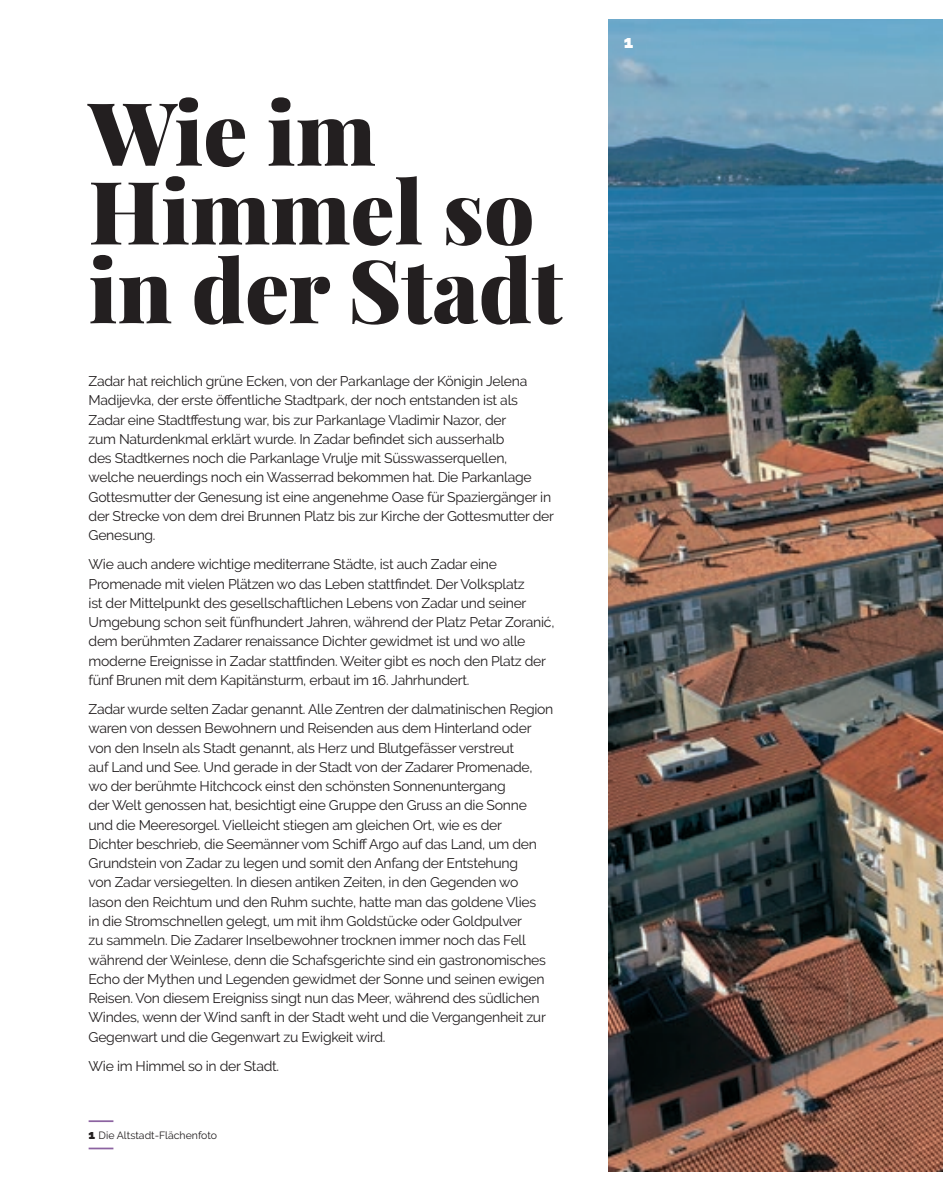
<style>
.page{position:relative;width:943px;height:1191px;background:#fff}
.page>*{position:absolute;margin:0;border:0;box-sizing:border-box;transform-origin:0 0}
.t1{font:900 87.5px/78.8px "Playfair Display";color:#231f20}
.t2{font:900 17.5px "Raleway";color:#fff}
.t3{font:14px/19.2px "Raleway";letter-spacing:-.02em;color:#231f20}
.t4{font:10.5px "Raleway";color:#231f20}
.s1{font-weight:900;font-size:12.25px}
</style>
<div class="page">
<img style="left:609px;top:20px;width:334px;height:1151px">
<hr style="left:89px;top:1120px;width:24px;height:2px;background:#805297">
<hr style="left:89px;top:1147px;width:24px;height:2px;background:#805297">
<h1 class="t1" style="left:89px;top:86px;width:475px">Wie im<br>Himmel so in der Stadt</h1>
<p class="t3" style="left:89px;top:371px;width:467px">Zadar hat reichlich grüne Ecken, von der Parkanlage der Königin Jelena Madijevka, der erste öffentliche Stadtpark, der noch entstanden ist als Zadar eine Stadtffestung war, bis zur Parkanlage Vladimir Nazor, der<br>zum Naturdenkmal erklärt wurde. In Zadar befindet sich ausserhalb<br>des Stadtkernes noch die Parkanlage Vrulje mit Süsswasserquellen, welche neuerdings noch ein Wasserrad bekommen hat. Die Parkanlage Gottesmutter der Genesung ist eine angenehme Oase für Spaziergänger in der Strecke von dem drei Brunnen Platz bis zur Kirche der Gottesmutter der Genesung.</p>
<p class="t3" style="left:89px;top:555px;width:467px">Wie auch andere wichtige mediterrane Städte, ist auch Zadar eine Promenade mit vielen Plätzen wo das Leben stattfindet. Der Volksplatz<br>ist der Mittelpunkt des gesellschaftlichen Lebens von Zadar und seiner Umgebung schon seit fünfhundert Jahren, während der Platz Petar Zoranić, dem berühmten Zadarer renaissance Dichter gewidmet ist und wo alle moderne Ereignisse in Zadar stattfinden. Weiter gibt es noch den Platz der fünf Brunen mit dem Kapitänsturm, erbaut im 16. Jahrhundert.</p>
<p class="t3" style="left:89px;top:699px;width:466px">Zadar wurde selten Zadar genannt. Alle Zentren der dalmatinischen Region waren von dessen Bewohnern und Reisenden aus dem Hinterland oder von den Inseln als Stadt genannt, als Herz und Blutgefässer verstreut<br>auf Land und See. Und gerade in der Stadt von der Zadarer Promenade, wo der berühmte Hitchcock einst den schönsten Sonnenuntergang<br>der Welt genossen hat, besichtigt eine Gruppe den Gruss an die Sonne und die Meeresorgel. Vielleicht stiegen am gleichen Ort, wie es der<br>Dichter beschrieb, die Seemänner vom Schiff Argo auf das Land, um den Grundstein von Zadar zu legen und somit den Anfang der Entstehung<br>von Zadar versiegelten. In diesen antiken Zeiten, in den Gegenden wo Iason den Reichtum und den Ruhm suchte, hatte man das goldene Vlies<br>in die Stromschnellen gelegt, um mit ihm Goldstücke oder Goldpulver<br>zu sammeln. Die Zadarer Inselbewohner trocknen immer noch das Fell während der Weinlese, denn die Schafsgerichte sind ein gastronomisches Echo der Mythen und Legenden gewidmet der Sonne und seinen ewigen Reisen. Von diesem Ereigniss singt nun das Meer, während des südlichen Windes, wenn der Wind sanft in der Stadt weht und die Vergangenheit zur Gegenwart und die Gegenwart zu Ewigkeit wird.</p>
<p class="t3" style="left:89px;top:1056px;width:192px">Wie im Himmel so in der Stadt.</p>
<p class="t4" style="left:89px;top:1129px;width:130px"><span class="s1">1</span> Die Altstadt-Flächenfoto</p>
<p class="t2" style="left:624px;top:32px;width:11px">1</p>
</div>
